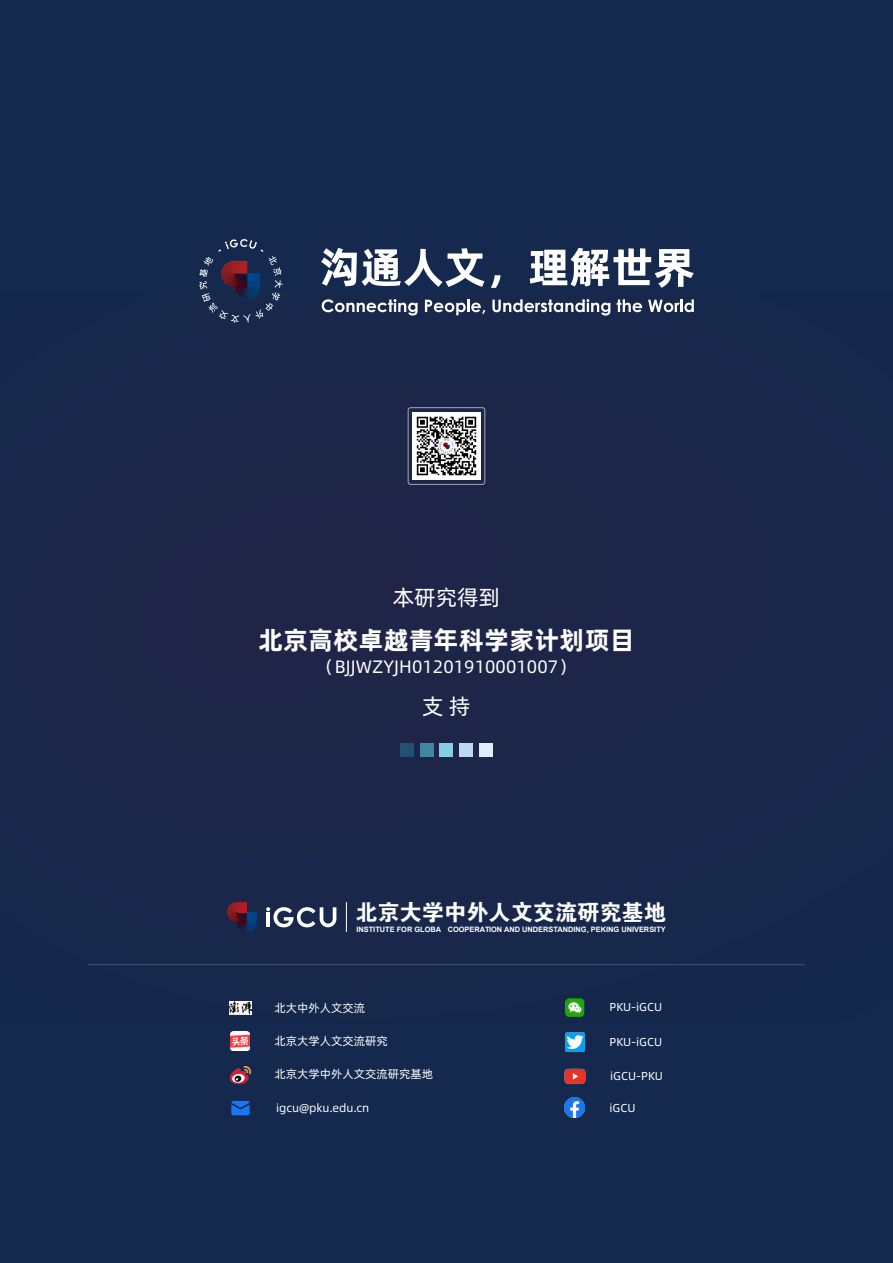
<style>
.page{position:relative;width:893px;height:1263px;background:#14294d}
.page>*{position:absolute;margin:0;border:0;box-sizing:border-box;transform-origin:0 0}
.t1{font:700 25.35px "Alibaba Pu Hui Ti";letter-spacing:.005em;color:#fff}
.t2{font:22.2px "FZDHTJW GB1 0";color:#fff}
.t3{font:21.75px "Alibaba Pu Hui Ti";letter-spacing:.005em;color:#fff}
.t4{font:18px "Alibaba Pu Hui Ti";letter-spacing:.005em;color:#fff}
.t5{font:11.55px "Alibaba Pu Hui Ti";color:#fff}
.t6{font:700 7.35px "Arial";color:#fff}
.s1{color:#14294d}
</style>
<div class="page">
<img style="left:141px;top:299px;width:549px;height:716px">
<img style="left:230px;top:1001px;width:22px;height:13px">
<img style="left:231px;top:1032px;width:18px;height:18px">
<img style="left:565px;top:1032px;width:20px;height:20px">
<img style="left:231px;top:1066px;width:20px;height:17px">
<svg style="left:231px;top:1101px;width:19px;height:14px"></svg>
<img style="left:565px;top:1098px;width:20px;height:20px">
<hr style="left:88px;top:964px;width:717px;height:1px;background:#fff">
<svg style="left:266px;top:907px;width:70px;height:20px"></svg>
<svg style="left:227px;top:902px;width:30px;height:30px"></svg>
<hr style="left:346px;top:902px;width:1px;height:30px;background:#fdfeff">
<img style="left:564px;top:1068px;width:22px;height:16px">
<img style="left:565px;top:998px;width:19px;height:19px">
<img style="left:413px;top:412px;width:67px;height:68px">
<div style="left:408px;top:407px;width:77px;height:77px;border:1px solid #fff;border-radius:2px"></div>
<svg style="left:322px;top:299px;width:96px;height:17px"></svg>
<svg style="left:425px;top:299px;width:60px;height:16px"></svg>
<svg style="left:492px;top:299px;width:118px;height:17px"></svg>
<svg style="left:617px;top:299px;width:25px;height:13px"></svg>
<svg style="left:648px;top:299px;width:46px;height:13px"></svg>
<svg style="left:321px;top:248px;width:163px;height:39px"></svg>
<svg style="left:491px;top:275px;width:10px;height:13px"></svg>
<svg style="left:530px;top:248px;width:164px;height:40px"></svg>
<svg style="left:199px;top:239px;width:84px;height:84px"></svg>
<div style="left:400px;top:743px;width:13px;height:13px;background:#235172"></div>
<div style="left:420px;top:743px;width:13px;height:13px;background:#3f879e"></div>
<div style="left:440px;top:743px;width:13px;height:13px;background:#88cde6"></div>
<div style="left:460px;top:743px;width:13px;height:13px;background:#bbdaf2"></div>
<div style="left:480px;top:743px;width:13px;height:13px;background:#dceefa"></div>
<p class="t3" style="left:393px;top:581px;width:109px">本研究得到</p>
<p class="t1" style="left:258px;top:620px;width:378px">北京高校卓越青年科学家计划项目</p>
<p class="t4" style="left:317px;top:653px;width:261px">（BJJWZYJH01201910001007）</p>
<p class="t3" style="left:422px;top:690px;width:50px">支 持</p>
<p class="t2" style="left:355px;top:900px;width:312px">北京大学中外人文交流研究基地</p>
<p class="t6" style="left:356px;top:925px;width:311px">INSTITUTE FOR GLOBA<span class="s1">L</span> COOPERATION AND UNDERSTANDING, PEKING UNIVERSITY</p>
<p class="t5" style="left:274px;top:999px;width:92px">北大中外人文交流</p>
<p class="t5" style="left:274px;top:1032px;width:115px">北京大学人文交流研究</p>
<p class="t5" style="left:274px;top:1065px;width:160px">北京大学中外人文交流研究基地</p>
<p class="t5" style="left:609px;top:998px;width:54px">PKU-iGCU</p>
<p class="t5" style="left:609px;top:1033px;width:54px">PKU-iGCU</p>
<p class="t5" style="left:610px;top:1067px;width:54px">iGCU-PKU</p>
<p class="t5" style="left:276px;top:1099px;width:95px">igcu@pku.edu.cn</p>
<p class="t5" style="left:609px;top:1099px;width:27px">iGCU</p>
</div>
